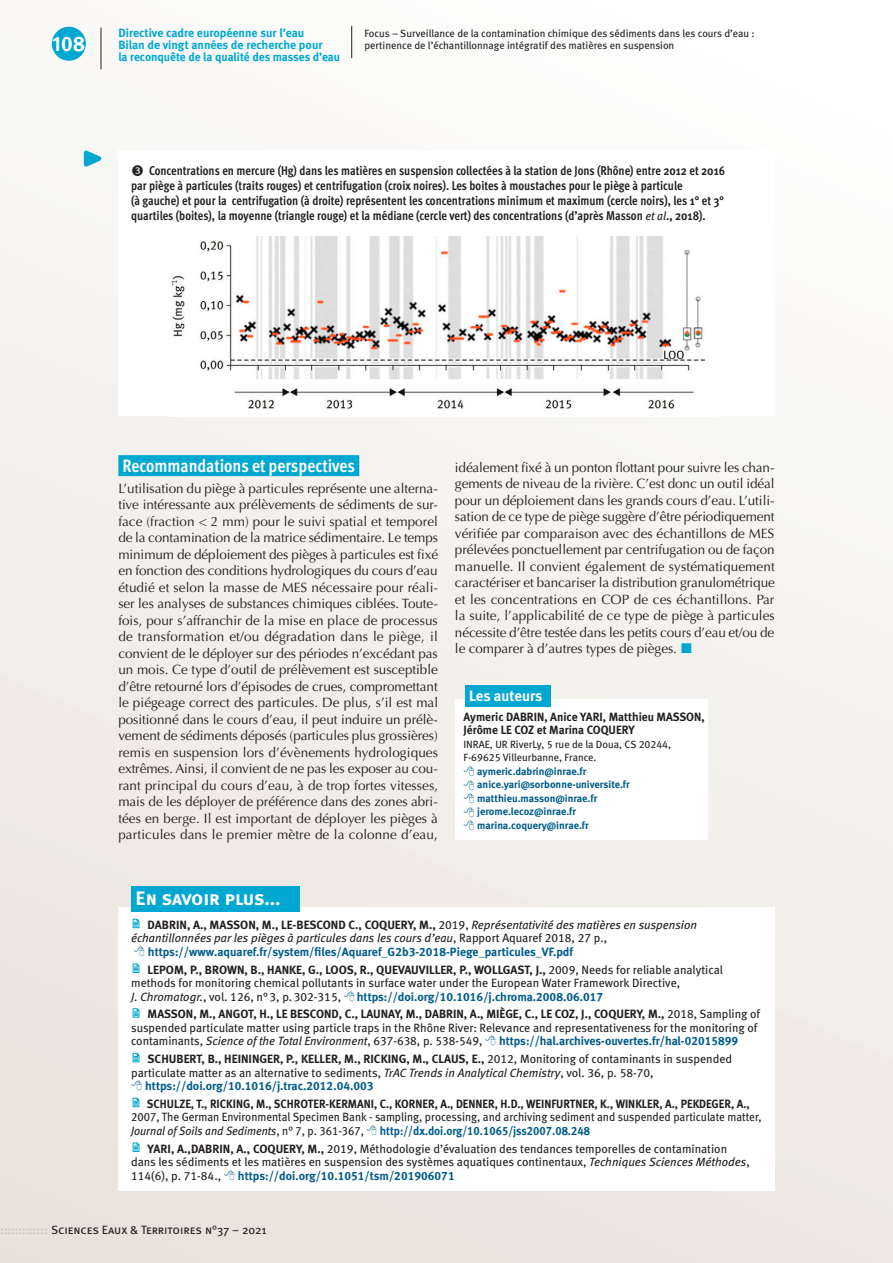
<style>
.page{position:relative;width:893px;height:1263px;background:#fff}
.page>*{position:absolute;margin:0;border:0;box-sizing:border-box;transform-origin:0 0}
.t1{font:21px "Meta Bold Caps Expert";color:#fff}
.t2{font:19.5px "Meta Bold LF Caps";letter-spacing:-.015em;color:#fff}
.H1_bleu{font:700 18px "Meta Cond OT";color:#fff}
.contact-picto{font:15px "Meta Bold LF";letter-spacing:-.005em;color:#fff}
.t3{font:13.5px/16.5px "Optima";color:#231f20;text-align:justify}
.titre_figure{font:700 12.75px/15px "Meta Cond OT";color:#231f20}
.Hors_texte{font:12px/13.5px "Meta Book LF";color:#231f20}
.Hors_texte-2{font:12px/13.5px "Meta Book LF";color:#231f20;scale:.94 1}
.Hors_texte-3{font:12px "Meta Bold LF";color:#005c8a}
.Hors_texte-4{font:12px "Meta Bold LF";color:#231f20}
.t4{font:700 12px/12px "Meta";color:#00a7d1}
.Hors_texte-5{font:italic 12px "Meta Book LF";color:#231f20}
.contacts{font:12px/13.5px "Meta Bold LF";color:#231f20}
.t5{font:12px "Meta Book Caps";letter-spacing:-.005em;color:#231f20}
.Hors_texte-6{font:12px "Meta Bold LF";color:#005c8a;scale:.94 1}
.roulette_article{font:10.5px/12px "Meta Book LF";color:#231f20}
.contacts-2{font:10.5px/13.5px "Meta Bold LF";color:#005c8a}
.contacts-3{font:10.5px/13.5px "Meta Book LF";color:#231f20}
.s1{font-family:"Meta Book LF";font-weight:400;font-style:italic;font-size:12px}
.s2{font-family:"Meta Book LF"}
.s3{font-family:"Meta Book LF";font-style:italic}
.s4{font-style:normal}
.s5{font-family:"Meta Bold LF"}
.s6{font-style:italic}
.s7{color:#bcbdc0}
</style>
<div class="page">
<div style="left:0;top:0;width:893px;height:1263px;background:linear-gradient(to bottom,#fcfdfc,#eae5dd)"></div>
<hr style="left:351px;top:26px;width:1px;height:32px;background:#231f20">
<svg style="left:80px;top:146px;width:30px;height:24px"></svg>
<div style="left:118px;top:455px;width:241px;height:21px;background:#00a7d1"></div>
<div style="left:118px;top:151px;width:657px;height:265px;background:#fff"></div>
<div style="left:118px;top:907px;width:657px;height:284px;background:#fff"></div>
<svg style="left:133px;top:918px;width:7px;height:10px"></svg>
<svg style="left:133px;top:963px;width:7px;height:10px"></svg>
<svg style="left:133px;top:1008px;width:7px;height:10px"></svg>
<svg style="left:133px;top:1053px;width:7px;height:9px"></svg>
<svg style="left:133px;top:1097px;width:7px;height:10px"></svg>
<svg style="left:133px;top:1142px;width:7px;height:10px"></svg>
<div style="left:131px;top:886px;width:169px;height:25px;background:#00a7d1"></div>
<div style="left:455px;top:699px;width:252px;height:141px;background:#fff"></div>
<div style="left:465px;top:685px;width:86px;height:21px;background:#00a7d1"></div>
<img style="left:169px;top:237px;width:547px;height:180px">
<div style="left:52px;top:27px;width:34px;height:34px;background:#00a7d1;border-radius:50%"></div>
<hr style="left:101px;top:28px;width:1px;height:41px;background:#231f20">
<svg style="left:682px;top:643px;width:9px;height:10px"></svg>
<h1 class="t1" style="left:53px;top:31px;width:34px">108</h1>
<p class="t4" style="left:118px;top:26px;width:223px">Directive cadre européenne sur l’eau<br>Bilan de vingt années de recherche pour<br>la reconquête de la qualité des masses d’eau</p>
<p class="roulette_article" style="left:364px;top:27px;width:392px">Focus – Surveillance de la contamination chimique des sédiments dans les cours d’eau : pertinence de l’échantillonnage intégratif des matières en suspension</p>
<p class="titre_figure" style="left:131px;top:163px;width:595px;text-indent:18px">Concentrations en mercure (Hg) dans les matières en suspension collectées à la station de Jons (Rhône) entre 2012 et 2016 par piège à particules (traits rouges) et centrifugation (croix noires). Les boites à moustaches pour le piège à particule<br>(à gauche) et pour la centrifugation (à droite) représentent les concentrations minimum et maximum (cercle noirs), les 1° et 3° quartiles (boites), la moyenne (triangle rouge) et la médiane (cercle vert) des concentrations (d’après Masson <span class="s1">et al</span>., 2018).</p>
<p class="H1_bleu" style="left:123px;top:454px;width:234px">Recommandations et perspectives</p>
<p class="t3" style="left:118px;top:480px;width:321px">L’utilisation du piège à particules représente une alterna&shy;tive intéressante aux prélèvements de sédiments de sur&shy;face (fraction &lt; 2 mm) pour le suivi spatial et temporel de la contamination de la matrice sédimentaire. Le temps minimum de déploiement des pièges à particules est fixé en fonction des conditions hydrologiques du cours d’eau étudié et selon la masse de MES nécessaire pour réali&shy;ser les analyses de substances chimiques ciblées. Toute&shy;fois, pour s’affranchir de la mise en place de processus de transformation et/ou dégradation dans le piège, il convient de le déployer sur des périodes n’excédant pas un mois. Ce type d’outil de prélèvement est susceptible d’être retourné lors d’épisodes de crues, compromettant le piégeage correct des particules. De plus, s’il est mal positionné dans le cours d’eau, il peut induire un prélè&shy;vement de sédiments déposés (particules plus grossières) remis en suspension lors d’évènements hydrologiques extrêmes. Ainsi, il convient de ne pas les exposer au cou&shy;rant principal du cours d’eau, à de trop fortes vitesses, mais de les déployer de préférence dans des zones abri&shy;tées en berge. Il est important de déployer les pièges à particules dans le premier mètre de la colonne d’eau,</p>
<p class="t3" style="left:455px;top:459px;width:321px">idéalement fixé à un ponton flottant pour suivre les chan&shy;gements de niveau de la rivière. C’est donc un outil idéal pour un déploiement dans les grands cours d’eau. L’utili&shy;sation de ce type de piège suggère d’être périodiquement vérifiée par comparaison avec des échantillons de MES prélevées ponctuellement par centrifugation ou de façon manuelle. Il convient également de systématiquement caractériser et bancariser la distribution granulométrique et les concentrations en COP de ces échantillons. Par la suite, l’applicabilité de ce type de piège à particules nécessite d’être testée dans les petits cours d’eau et/ou de le comparer à d’autres types de pièges.</p>
<p class="contact-picto" style="left:469px;top:686px;width:75px">Les auteurs</p>
<p class="contacts" style="left:463px;top:709px;width:243px">Aymeric DABRIN, Anice YARI, Matthieu MASSON,<br>Jérôme LE COZ et Marina COQUERY</p>
<p class="contacts-3" style="left:463px;top:737px;width:209px">INRAE, UR RiverLy, 5 rue de la Doua, CS 20244,<br>F-69625 Villeurbanne, France.</p>
<p class="contacts-2" style="left:477px;top:764px;width:154px">aymeric.dabrin@inrae.fr anice.yari@sorbonne-universite.fr matthieu.masson@inrae.fr jerome.lecoz@inrae.fr marina.coquery@inrae.fr</p>
<p class="t2" style="left:136px;top:887px;width:146px">En savoir plus...</p>
<p class="Hors_texte-4" style="left:148px;top:917px;width:551px">DABRIN, A., MASSON, M., LE-BESCOND C., COQUERY, M., <span class="s2">2019,</span> <span class="s3">Représentativité des matières en suspension</span></p>
<p class="Hors_texte-5" style="left:131px;top:931px;width:478px">échantillonnées par les pièges à particules dans les cours d’eau<span class="s4">, Rapport Aquaref 2018, 27 p.,</span></p>
<p class="Hors_texte-3" style="left:148px;top:944px;width:427px">https://www.aquaref.fr/system/files/Aquaref_G2b3-2018-Piege_particules_VF.pdf</p>
<p class="Hors_texte" style="left:131px;top:962px;width:593px;text-indent:16px"><span class="s5">LEPOM, P., BROWN, B., HANKE, G., LOOS, R., QUEVAUVILLER, P., WOLLGAST, J.,</span> 2009, Needs for reliable analytical methods for monitoring chemical pollutants in surface water under the European Water Framework Directive,<br><span class="s6">J. Chromatogr.</span>, vol. 126, n°3, p.302-315,</p>
<p class="Hors_texte-3" style="left:357px;top:989px;width:248px">https://doi.org/10.1016/j.chroma.2008.06.017</p>
<p class="Hors_texte" style="left:131px;top:1007px;width:630px;text-indent:17px"><span class="s5">MASSON, M., ANGOT, H., LE BESCOND, C., LAUNAY, M., DABRIN, A., MIÈGE, C., LE COZ, J., COQUERY, M.,</span> 2018, Sampling of suspended particulate matter using particle traps in the Rhône River: Relevance and representativeness for the monitoring of contaminants, <span class="s6">Science of the Total Environment</span>, 637-638, p. 538-549,</p>
<p class="Hors_texte-3" style="left:499px;top:1034px;width:240px">https://hal.archives-ouvertes.fr/hal-02015899</p>
<p class="Hors_texte-4" style="left:148px;top:1052px;width:586px">SCHUBERT, B., HEININGER, P., KELLER, M., RICKING, M., CLAUS, E., <span class="s2">2012, Monitoring of contaminants in suspended</span></p>
<p class="Hors_texte" style="left:131px;top:1065px;width:524px">particulate matter as an alternative to sediments, <span class="s6">TrAC Trends in Analytical Chemistry</span>, vol. 36, p. 58-70,</p>
<p class="Hors_texte-3" style="left:145px;top:1079px;width:230px">https://doi.org/10.1016/j.trac.2012.04.003</p>
<p class="Hors_texte-2" style="left:131px;top:1097px;width:672px;text-indent:16px"><span class="s5">SCHULZE, T., RICKING, M., SCHROTER-KERMANI, C., KORNER, A., DENNER, H.D., WEINFURTNER, K., WINKLER, A., PEKDEGER, A.,<br></span>2007, The German Environmental Specimen Bank - sampling, processing, and archiving sediment and suspended particulate matter,<br><span class="s6">Journal of Soils and Sediments</span>, n° 7, p. 361-367,</p>
<p class="Hors_texte-6" style="left:380px;top:1123px;width:225px">http://dx.doi.org/10.1065/jss2007.08.248</p>
<p class="Hors_texte" style="left:131px;top:1141px;width:620px;text-indent:16px"><span class="s5">YARI, A.,DABRIN, A., COQUERY, M.,</span> 2019, Méthodologie d’évaluation des tendances temporelles de contamination dans les sédiments et les matières en suspension des systèmes aquatiques continentaux, <span class="s6">Techniques Sciences Méthodes</span>,<br>114(6), p. 71-84.,</p>
<p class="Hors_texte-3" style="left:238px;top:1168px;width:218px">https://doi.org/10.1051/tsm/201906071</p>
<p class="t5" style="left:0;top:1223px;width:268px"><span class="s7">:::::::::::::</span> Sciences Eaux &amp; Territoires n°37 – 2021</p>
</div>
